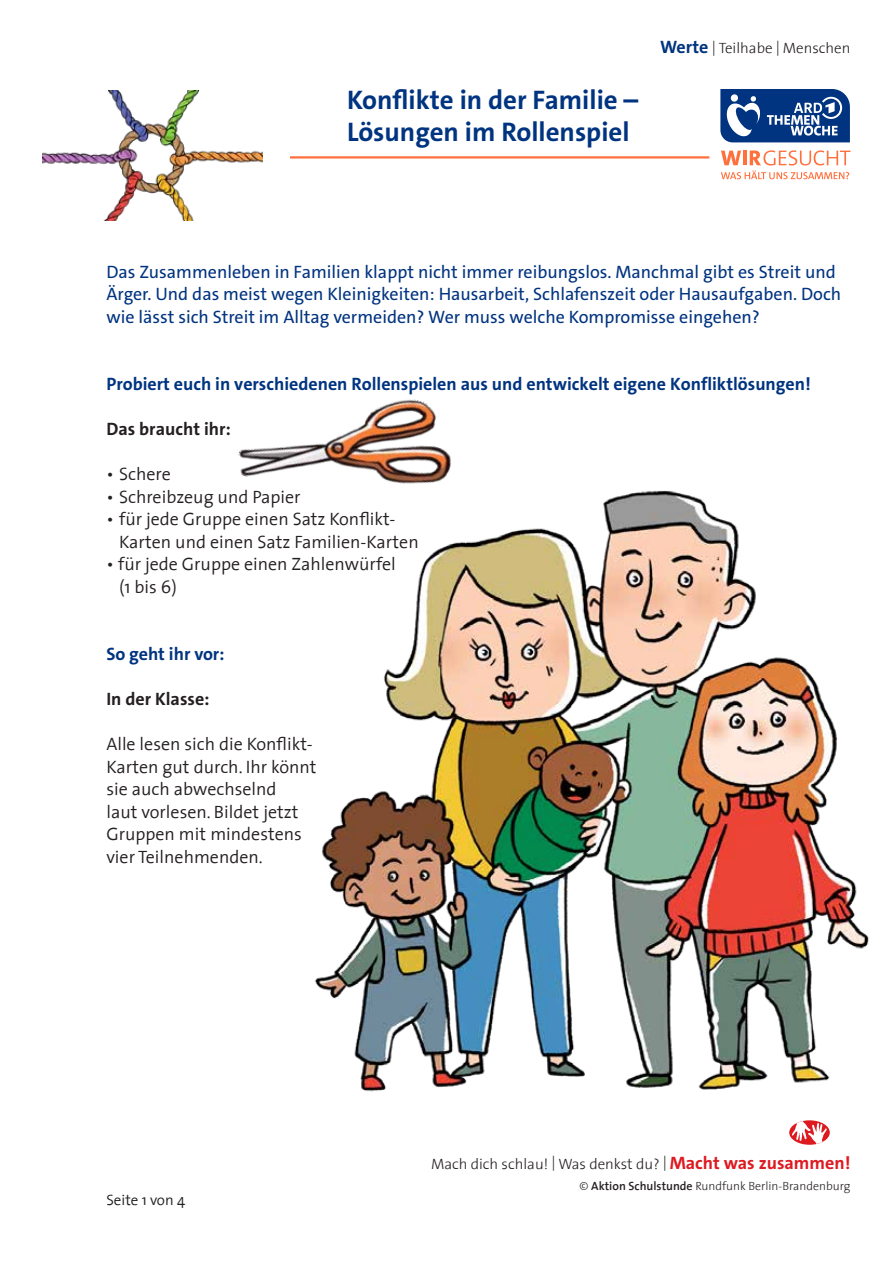
<style>
.page{position:relative;width:893px;height:1263px;background:#fff}
.page>*{position:absolute;margin:0;border:0;box-sizing:border-box;transform-origin:0 0}
.t1{font:700 27px/32.4px "The Sans C5";color:#003480}
.t2{font:300 18px/22.5px "The Sans 4";color:#241f21}
.t3{font:18px/22.5px "The Sans C5";color:#003380}
.t4{font:700 18px "The Sans C5";color:#003480}
.t5{font:700 18px "The Sans C5";color:#241f21}
.t6{font:300 15px "The Sans 3";color:#241f21}
.t7{font:300 15px "The Sans 4";color:#231f20}
.t8{font:300 12px "The Sans 3";color:#241f21}
.s1{font-family:"The Sans C5";font-weight:700;font-size:18px;color:#003480}
.s2{font-family:"The Sans C5";font-weight:700;font-size:18px;color:#de1a21}
.s3{font-family:"The Sans 6";font-weight:600}
</style>
<div class="page">
<hr style="left:290px;top:156px;width:419px;height:3px;background:#ff703e">
<svg style="left:789px;top:1120px;width:41px;height:25px"></svg>
<svg style="left:792px;top:1120px;width:35px;height:25px"></svg>
<svg style="left:721px;top:150px;width:129px;height:29px"></svg>
<svg style="left:720px;top:89px;width:130px;height:53px;background:#38609c"></svg>
<img style="left:43px;top:90px;width:219px;height:130px">
<img style="left:314px;top:490px;width:555px;height:602px">
<img style="left:238px;top:399px;width:229px;height:136px">
<h1 class="t1" style="left:347px;top:84px;width:293px">Konflikte in der Familie –<br>Lösungen im Rollenspiel</h1>
<p class="t6" style="left:660px;top:36px;width:192px"><span class="s1">Werte</span> | Teilhabe | Menschen</p>
<p class="t3" style="left:106px;top:260px;width:736px">Das Zusammenleben in Familien klappt nicht immer reibungslos. Manchmal gibt es Streit und<br>Ärger. Und das meist wegen Kleinigkeiten: Hausarbeit, Schlafenszeit oder Hausaufgaben. Doch wie lässt sich Streit im Alltag vermeiden? Wer muss welche Kompromisse eingehen?</p>
<p class="t4" style="left:106px;top:372px;width:706px">Probiert euch in verschiedenen Rollenspielen aus und entwickelt eigene Konfliktlösungen!</p>
<p class="t5" style="left:106px;top:417px;width:126px">Das braucht ihr:</p>
<p class="t2" style="left:106px;top:462px;width:66px">• Schere</p>
<p class="t2" style="left:106px;top:485px;width:196px">• Schreibzeug und Papier</p>
<p class="t2" style="left:119px;top:507px;width:301px;text-indent:-13px">• für jede Gruppe einen Satz Konflikt-<br>Karten und einen Satz Familien-Karten</p>
<p class="t2" style="left:119px;top:552px;width:278px;text-indent:-13px">• für jede Gruppe einen Zahlenwürfel (1 bis 6)</p>
<p class="t4" style="left:106px;top:642px;width:120px">So geht ihr vor:</p>
<p class="t5" style="left:106px;top:687px;width:105px">In der Klasse:</p>
<p class="t2" style="left:106px;top:732px;width:212px">Alle lesen sich die Konflikt-<br>Karten gut durch. Ihr könnt sie auch abwechselnd<br>laut vorlesen. Bildet jetzt<br>Gruppen mit mindestens vier Teilnehmenden.</p>
<p class="t7" style="left:106px;top:1188px;width:80px">Seite 1 von 4</p>
<p class="t6" style="left:431px;top:1151px;width:421px">Mach dich schlau! | Was denkst du? | <span class="s2">Macht was zusammen!</span></p>
<p class="t8" style="left:580px;top:1176px;width:272px">© <span class="s3">Aktion Schulstunde</span> Rundfunk Berlin-Brandenburg</p>
</div>
